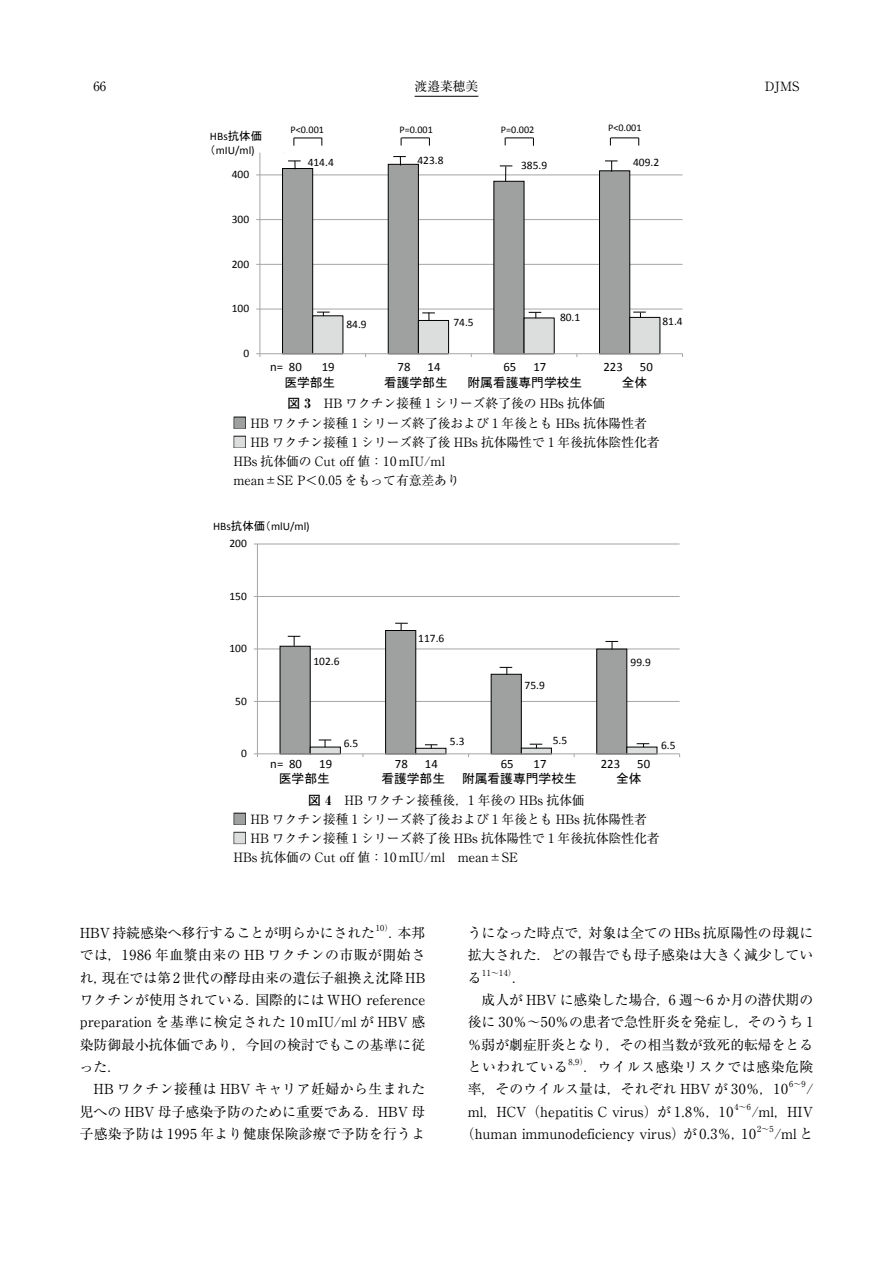
<style>
.page{position:relative;width:893px;height:1263px;background:#fff}
.page>*{position:absolute;margin:0;border:0;box-sizing:border-box;transform-origin:0 0}
.t1{font:13.8px/22.4px "Ryumin Pro";color:#000;text-align:justify}
.t2{font:13.8px/22.4px "Ryumin Pro";letter-spacing:.04em;color:#000}
.t3{font:12.75px/19.2px "Ryumin Pro";color:#000}
.t4{font:12.75px "MS P Gothic";color:#000}
.t5{font:12.75px "Calibri";color:#000}
.t6{font:11.4px/13.8px "Calibri";color:#000}
.t7{font:10.2px "Calibri";color:#000}
.t8{font:8.25px "Ryumin Pro";color:#000}
.s1{font-family:"MS P Gothic"}
.s2{font-family:"Futo Go B101 Pro";font-weight:700}
.s3{font-weight:800}
.s4{color:#9fa0a0}
.s5{color:#dcdddd}
</style>
<div class="page">
<hr style="left:415px;top:96px;width:63px;height:1px;background:#000">
<div style="left:234px;top:417px;width:12px;height:12px;border:1px solid #000"></div>
<div style="left:234px;top:436px;width:12px;height:12px;border:1px solid #000"></div>
<hr style="left:260px;top:309px;width:422px;height:1px;background:#a5a5a6">
<hr style="left:260px;top:264px;width:422px;height:1px;background:#a5a5a6">
<hr style="left:260px;top:219px;width:422px;height:1px;background:#a5a5a6">
<hr style="left:260px;top:175px;width:422px;height:1px;background:#a5a5a6">
<svg style="left:282px;top:164px;width:348px;height:189px"></svg>
<hr style="left:260px;top:153px;width:1px;height:201px;background:#a5a5a6">
<hr style="left:260px;top:353px;width:422px;height:1px;background:#a5a5a6">
<svg style="left:256px;top:353px;width:5px;height:4px"></svg>
<svg style="left:294px;top:138px;width:28px;height:8px"></svg>
<svg style="left:401px;top:138px;width:29px;height:8px"></svg>
<svg style="left:505px;top:138px;width:29px;height:8px"></svg>
<svg style="left:610px;top:138px;width:29px;height:8px"></svg>
<svg style="left:288px;top:161px;width:13px;height:8px"></svg>
<svg style="left:393px;top:156px;width:13px;height:9px"></svg>
<svg style="left:500px;top:166px;width:12px;height:16px"></svg>
<svg style="left:605px;top:161px;width:13px;height:11px"></svg>
<svg style="left:312px;top:312px;width:349px;height:45px"></svg>
<div style="left:234px;top:813px;width:12px;height:12px;border:1px solid #000"></div>
<div style="left:234px;top:832px;width:12px;height:12px;border:1px solid #000"></div>
<hr style="left:257px;top:701px;width:423px;height:1px;background:#a5a5a6">
<hr style="left:257px;top:649px;width:423px;height:1px;background:#a5a5a6">
<hr style="left:257px;top:596px;width:423px;height:1px;background:#a5a5a6">
<hr style="left:257px;top:544px;width:423px;height:1px;background:#a5a5a6">
<hr style="left:257px;top:544px;width:1px;height:210px;background:#a5a5a6">
<hr style="left:257px;top:753px;width:423px;height:1px;background:#a5a5a6">
<svg style="left:279px;top:623px;width:379px;height:134px"></svg>
<p class="t3" style="left:415px;top:76px;width:65px">渡邉菜穂美</p>
<p class="t3" style="left:94px;top:76px;width:14px">66</p>
<p class="t3" style="left:765px;top:76px;width:36px">DJMS</p>
<p class="t6" style="left:210px;top:130px;width:54px">HBs<span class="s1">抗体価（</span>mIU/ml)</p>
<p class="t6" style="left:232px;top:168px;width:19px">400</p>
<p class="t6" style="left:232px;top:212px;width:19px">300</p>
<p class="t7" style="left:291px;top:123px;width:35px">P&lt;0.001</p>
<p class="t7" style="left:399px;top:123px;width:35px">P=0.001</p>
<p class="t7" style="left:501px;top:124px;width:35px">P=0.002</p>
<p class="t7" style="left:608px;top:121px;width:35px">P&lt;0.001</p>
<p class="t6" style="left:308px;top:155px;width:28px">414.4</p>
<p class="t6" style="left:417px;top:153px;width:28px">423.8</p>
<p class="t6" style="left:521px;top:158px;width:28px">385.9</p>
<p class="t6" style="left:633px;top:155px;width:28px">409.2</p>
<p class="t6" style="left:232px;top:257px;width:19px">200</p>
<p class="t6" style="left:232px;top:302px;width:19px">100</p>
<p class="t6" style="left:243px;top:346px;width:7px">0</p>
<p class="t6" style="left:346px;top:318px;width:22px">84.9</p>
<p class="t6" style="left:453px;top:316px;width:22px">74.5</p>
<p class="t6" style="left:560px;top:311px;width:22px">80.1</p>
<p class="t6" style="left:662px;top:315px;width:22px">81.4</p>
<p class="t5" style="left:270px;top:359px;width:33px">n= 80</p>
<p class="t5" style="left:322px;top:359px;width:14px">19</p>
<p class="t5" style="left:398px;top:359px;width:14px">78</p>
<p class="t5" style="left:428px;top:359px;width:14px">14</p>
<p class="t5" style="left:503px;top:359px;width:14px">65</p>
<p class="t5" style="left:533px;top:359px;width:14px">17</p>
<p class="t5" style="left:603px;top:359px;width:21px">223</p>
<p class="t5" style="left:640px;top:359px;width:14px">50</p>
<p class="t4" style="left:284px;top:376px;width:53px">医学部生</p>
<p class="t4" style="left:384px;top:376px;width:65px">看護学部生</p>
<p class="t4" style="left:467px;top:376px;width:116px">附属看護専門学校生</p>
<p class="t4" style="left:622px;top:376px;width:27px">全体</p>
<p class="t3" style="left:288px;top:393px;width:319px"><span class="s2">図</span> <span class="s3">3</span>　HB ワクチン接種 1 シリーズ終了後の HBs 抗体価</p>
<p class="t3" style="left:233px;top:412px;width:415px"><span class="s4">■</span> HB ワクチン接種 1 シリーズ終了後および 1 年後とも HBs 抗体陽性者</p>
<p class="t3" style="left:233px;top:431px;width:428px"><span class="s5">■</span> HB ワクチン接種 1 シリーズ終了後 HBs 抗体陽性で 1 年後抗体陰性化者<br>HBs 抗体価の Cut off 値：10 mIU/ml<br>mean±SE P＜0.05 をもって有意差あり</p>
<p class="t6" style="left:213px;top:520px;width:98px">HBs<span class="s1">抗体価（</span>mlU/ml)</p>
<p class="t6" style="left:229px;top:537px;width:19px">200</p>
<p class="t6" style="left:229px;top:589px;width:19px">150</p>
<p class="t6" style="left:229px;top:642px;width:19px">100</p>
<p class="t6" style="left:235px;top:694px;width:13px">50</p>
<p class="t6" style="left:241px;top:746px;width:7px">0</p>
<p class="t6" style="left:313px;top:654px;width:28px">102.6</p>
<p class="t6" style="left:418px;top:632px;width:28px">117.6</p>
<p class="t6" style="left:525px;top:678px;width:22px">75.9</p>
<p class="t6" style="left:631px;top:655px;width:22px">99.9</p>
<p class="t6" style="left:344px;top:736px;width:16px">6.5</p>
<p class="t6" style="left:450px;top:734px;width:16px">5.3</p>
<p class="t6" style="left:553px;top:733px;width:16px">5.5</p>
<p class="t5" style="left:270px;top:755px;width:33px">n= 80</p>
<p class="t5" style="left:319px;top:755px;width:14px">19</p>
<p class="t5" style="left:395px;top:755px;width:14px">78</p>
<p class="t5" style="left:425px;top:755px;width:14px">14</p>
<p class="t5" style="left:501px;top:755px;width:14px">65</p>
<p class="t5" style="left:534px;top:755px;width:14px">17</p>
<p class="t5" style="left:601px;top:755px;width:21px">223</p>
<p class="t5" style="left:637px;top:755px;width:14px">50</p>
<p class="t4" style="left:279px;top:772px;width:53px">医学部生</p>
<p class="t4" style="left:381px;top:772px;width:65px">看護学部生</p>
<p class="t4" style="left:462px;top:772px;width:116px">附属看護専門学校生</p>
<p class="t4" style="left:616px;top:772px;width:27px">全体</p>
<p class="t6" style="left:661px;top:738px;width:16px">6.5</p>
<p class="t3" style="left:308px;top:789px;width:278px"><span class="s2">図</span> <span class="s3">4</span>　HB ワクチン接種後，1 年後の HBs 抗体価</p>
<p class="t3" style="left:233px;top:808px;width:415px"><span class="s4">■</span> HB ワクチン接種 1 シリーズ終了後および 1 年後とも HBs 抗体陽性者</p>
<p class="t3" style="left:233px;top:827px;width:428px"><span class="s5">■</span> HB ワクチン接種 1 シリーズ終了後 HBs 抗体陽性で 1 年後抗体陰性化者<br>HBs 抗体価の Cut off 値：10 mIU/ml　mean±SE</p>
<p class="t1" style="left:80px;top:921px;width:297px">HBV 持続感染へ移行することが明らかにされた</p>
<p class="t8" style="left:376px;top:922px;width:18px">10）</p>
<p class="t1" style="left:80px;top:921px;width:347px;text-indent:309px">．本邦では，1986 年血漿由来の HB ワクチンの市販が開始され，現在では第2世代の酵母由来の遺伝子組換え沈降HBワクチンが使用されている．国際的には WHO reference preparation を基準に検定された 10 mIU/ml が HBV 感染防御最小抗体価であり，今回の検討でもこの基準に従った．</p>
<p class="t1" style="left:80px;top:1077px;width:347px;text-indent:14px">HB ワクチン接種は HBV キャリア妊婦から生まれた児への HBV 母子感染予防のために重要である．HBV 母子感染予防は 1995 年より健康保険診療で予防を行うよ</p>
<p class="t1" style="left:468px;top:921px;width:347px">うになった時点で，対象は全ての HBs 抗原陽性の母親に拡大された．どの報告でも母子感染は大きく減少している</p>
<p class="t8" style="left:482px;top:966px;width:35px">11〜14）</p>
<p class="t1" style="left:512px;top:965px;width:15px">．</p>
<p class="t1" style="left:482px;top:988px;width:333px">成人が HBV に感染した場合，6 週〜6 か月の潜伏期の</p>
<p class="t1" style="left:468px;top:1010px;width:347px">後に 30％〜50％の患者で急性肝炎を発症し，そのうち 1</p>
<p class="t1" style="left:468px;top:1032px;width:347px">％弱が劇症肝炎となり，その相当数が致死的転帰をとる</p>
<p class="t2" style="left:468px;top:1055px;width:102px">といわれている</p>
<p class="t8" style="left:569px;top:1055px;width:20px">8,9）</p>
<p class="t2" style="left:468px;top:1055px;width:347px;text-indent:116px">．ウイルス感染リスクでは感染危険率，そのウイルス量は，それぞれ HBV が 30％，10</p>
<p class="t8" style="left:789px;top:1078px;width:18px">6〜9</p>
<p class="t1" style="left:806px;top:1077px;width:8px">/</p>
<p class="t1" style="left:468px;top:1099px;width:267px">ml，HCV（hepatitis C virus）が 1.8％，10</p>
<p class="t8" style="left:734px;top:1100px;width:18px">4〜6</p>
<p class="t1" style="left:461px;top:1099px;width:354px;text-indent:291px">/ml，HIV（human immunodeficiency virus）が 0.3％，10</p>
<p class="t8" style="left:757px;top:1122px;width:18px">2〜5</p>
<p class="t1" style="left:774px;top:1122px;width:40px">/ml と</p>
</div>
